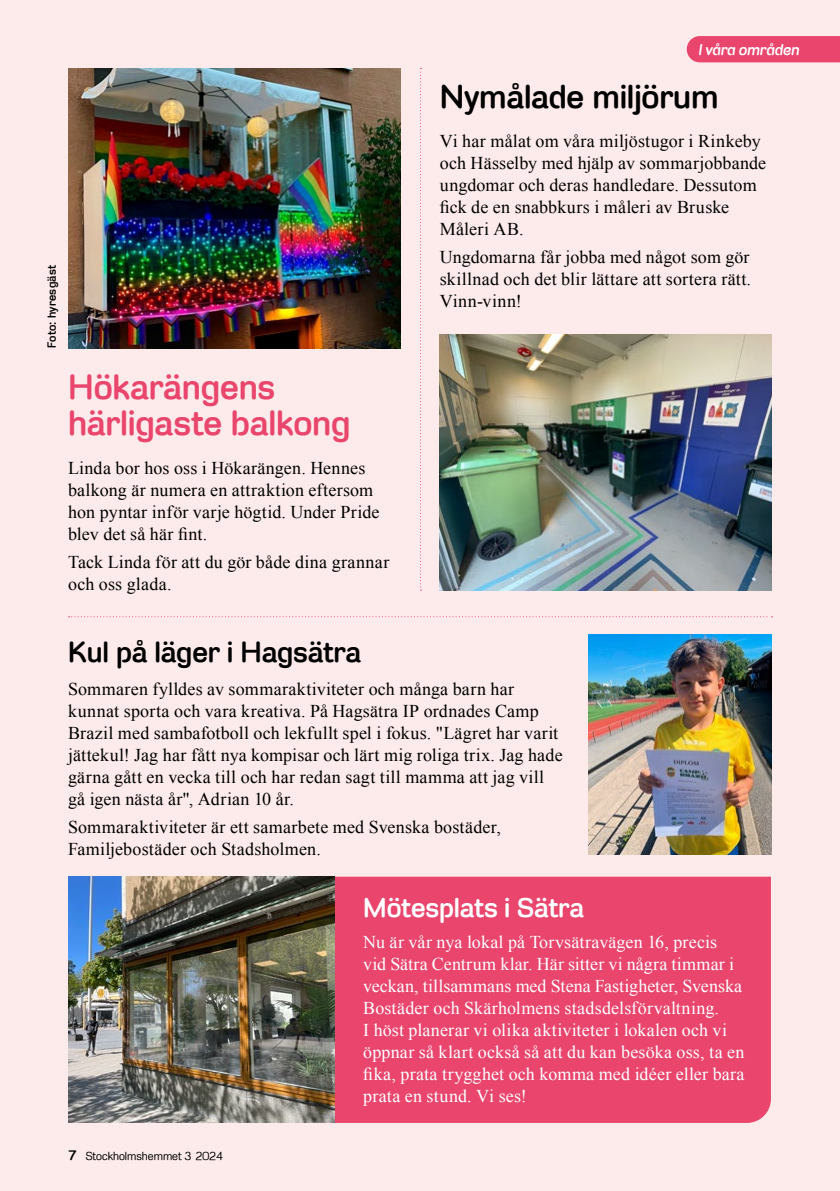
<style>
.page{position:relative;width:840px;height:1191px;background:#fff}
.page>*{position:absolute;margin:0;border:0;box-sizing:border-box;transform-origin:0 0}
.H1_rubrik{font:700 36px/36px "Stockholm Runt";letter-spacing:-.005em;color:#e9456d}
.H1_rubrik-2{font:700 34px "Stockholm Runt";letter-spacing:-.005em;color:#000}
.P_Brödtext_2023{font:700 30px "Stockholm Runt";letter-spacing:-.005em;color:#000}
.P_Brödtext_2023-2{font:700 28px "Stockholm Runt";color:#fff}
.P_Brödtext_2023-3{font:18px/22px "Times New Roman";letter-spacing:.01em;color:#000}
.P_Brödtext_2023-4{font:18px/22px "Times New Roman";letter-spacing:.01em;color:#fff}
.t1{font:italic 700 16px "Stockholm Runt";letter-spacing:-.005em;color:#fff}
.t2{font:12px "Stockholm Runt";color:#000}
.t3{font:700 12px "Stockholm Runt";letter-spacing:.025em;color:#000}
.s1{font-weight:700;font-size:14px}
</style>
<div class="page">
<div style="left:0;top:0;width:839px;height:1191px;background:#fdeaea"></div>
<svg style="left:420px;top:68px;width:1px;height:522px"></svg>
<svg style="left:69px;top:616px;width:703px;height:1px"></svg>
<img style="left:68px;top:68px;width:332px;height:280px">
<img style="left:439px;top:334px;width:332px;height:256px">
<img style="left:588px;top:634px;width:183px;height:220px">
<div style="left:334px;top:876px;width:436px;height:247px;background:#e9456d"></div>
<img style="left:68px;top:876px;width:266px;height:247px">
<div style="left:686px;top:36px;width:153px;height:26px;background:#e9456d"></div>
<p class="t3" style="left:45px;top:348px;width:85px;rotate:-90deg">Foto: hyresgäst</p>
<p class="H1_rubrik" style="left:68px;top:369px;width:284px">Hökarängens härligaste balkong</p>
<p class="P_Brödtext_2023-3" style="left:68px;top:457px;width:313px">Linda bor hos oss i Hökarängen. Hennes balkong är numera en attraktion eftersom hon pyntar inför varje högtid. Under Pride blev det så här fint.</p>
<p class="P_Brödtext_2023-3" style="left:68px;top:551px;width:322px">Tack Linda för att du gör både dina grannar och oss glada.</p>
<p class="t1" style="left:698px;top:41px;width:103px">I våra områden</p>
<p class="H1_rubrik-2" style="left:439px;top:76px;width:280px">Nymålade miljörum</p>
<p class="P_Brödtext_2023-3" style="left:439px;top:130px;width:328px">Vi har målat om våra miljöstugor i Rinkeby och Hässelby med hjälp av sommarjobbande ungdomar och deras handledare. Dessutom fick de en snabbkurs i måleri av Bruske Måleri AB.</p>
<p class="P_Brödtext_2023-3" style="left:439px;top:245px;width:312px;text-align:justify">Ungdomarna får jobba med något som gör skillnad och det blir lättare att sortera rätt.<br>Vinn-vinn!</p>
<p class="P_Brödtext_2023" style="left:68px;top:634px;width:294px">Kul på läger i Hagsätra</p>
<p class="P_Brödtext_2023-3" style="left:68px;top:678px;width:496px">Sommaren fylldes av sommaraktiviteter och många barn har kunnat sporta och vara kreativa. På Hagsätra IP ordnades Camp Brazil med sambafotboll och lekfullt spel i fokus. "Lägret har varit jättekul! Jag har fått nya kompisar och lärt mig roliga trix. Jag hade gärna gått en vecka till och har redan sagt till mamma att jag vill gå igen nästa år", Adrian 10 år.</p>
<p class="P_Brödtext_2023-3" style="left:68px;top:815px;width:434px">Sommaraktiviteter är ett samarbete med Svenska bostäder,<br>Familjebostäder och Stadsholmen.</p>
<p class="P_Brödtext_2023-2" style="left:363px;top:891px;width:222px">Mötesplats i Sätra</p>
<p class="P_Brödtext_2023-4" style="left:363px;top:930px;width:382px">Nu är vår nya lokal på Torvsätravägen 16, precis vid Sätra Centrum klar. Här sitter vi några timmar i veckan, tillsammans med Stena Fastigheter, Svenska Bostäder och Skärholmens stadsdelsförvaltning.<br>I höst planerar vi olika aktiviteter i lokalen och vi öppnar så klart också så att du kan besöka oss, ta en fika, prata trygghet och komma med idéer eller bara prata en stund. Vi ses!</p>
<p class="t2" style="left:68px;top:1148px;width:156px"><span class="s1">7</span> Stockholmshemmet 3 2024</p>
</div>
